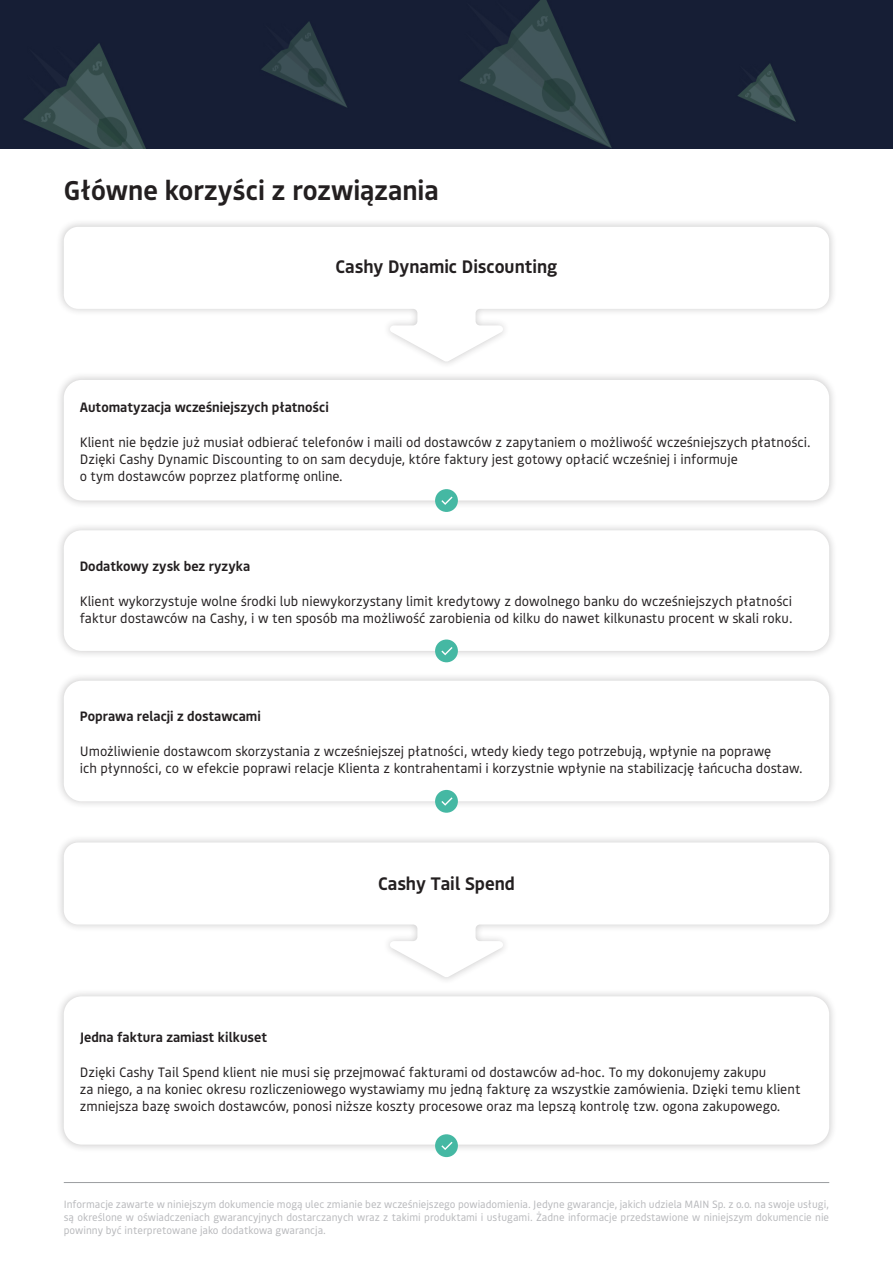
<style>
.page{position:relative;width:893px;height:1263px;background:#fff}
.page>*{position:absolute;margin:0;border:0;box-sizing:border-box;transform-origin:0 0}
.t1{font:600 27px "Bould";color:#231f20}
.t2{font:600 18px "Bould";color:#231f20}
.t3{font:13.5px/17.2px "Bould";color:#231f20}
.t4{font:600 13.5px "Bould";color:#231f20}
.t5{font:10.5px/12.6px "Bould";color:#b8b9bc;text-align:justify}
</style>
<div class="page">
<div style="left:56px;top:219px;width:781px;height:150px;background:#231f20;opacity:.25"></div>
<svg style="left:64px;top:227px;width:765px;height:135px"></svg>
<div style="left:56px;top:834px;width:781px;height:151px;background:#231f20;opacity:.25"></div>
<svg style="left:64px;top:842px;width:765px;height:135px"></svg>
<svg style="left:0;top:0;width:893px;height:149px;background:#1b2539"></svg>
<hr style="left:64px;top:1182px;width:765px;height:1px;background:#9b9da0">
<div style="left:56px;top:372px;width:781px;height:137px;background:#231f20;opacity:.25"></div>
<div style="left:64px;top:380px;width:765px;height:120px;background:#fff;border-radius:18px"></div>
<div style="left:56px;top:522px;width:781px;height:137px;background:#231f20;opacity:.25"></div>
<div style="left:64px;top:530px;width:765px;height:121px;background:#fff;border-radius:18px"></div>
<div style="left:56px;top:672px;width:781px;height:138px;background:#231f20;opacity:.25"></div>
<div style="left:64px;top:681px;width:765px;height:120px;background:#fff;border-radius:18px"></div>
<div style="left:56px;top:988px;width:781px;height:165px;background:#231f20;opacity:.25"></div>
<div style="left:64px;top:996px;width:765px;height:148px;background:#fff;border-radius:18px"></div>
<div style="left:435px;top:489px;width:23px;height:23px;background:#45b8a3;border-radius:50%"></div>
<svg style="left:441px;top:497px;width:12px;height:8px"></svg>
<div style="left:435px;top:639px;width:23px;height:23px;background:#45b8a3;border-radius:50%"></div>
<svg style="left:441px;top:647px;width:12px;height:8px"></svg>
<div style="left:435px;top:790px;width:23px;height:23px;background:#45b8a3;border-radius:50%"></div>
<svg style="left:441px;top:797px;width:12px;height:9px"></svg>
<div style="left:435px;top:1134px;width:23px;height:23px;background:#45b8a3;border-radius:50%"></div>
<svg style="left:441px;top:1142px;width:12px;height:8px"></svg>
<p class="t1" style="left:64px;top:171px;width:376px">Główne korzyści z rozwiązania</p>
<p class="t2" style="left:336px;top:254px;width:223px">Cashy Dynamic Discounting</p>
<p class="t4" style="left:80px;top:398px;width:251px">Automatyzacja wcześniejszych płatności</p>
<p class="t3" style="left:80px;top:432px;width:732px">Klient nie będzie już musiał odbierać telefonów i maili od dostawców z zapytaniem o możliwość wcześniejszych płatności.<br>Dzięki Cashy Dynamic Discounting to on sam decyduje, które faktury jest gotowy opłacić wcześniej i informuje</p>
<p class="t3" style="left:80px;top:467px;width:265px">o tym dostawców poprzez platformę online.</p>
<p class="t4" style="left:80px;top:557px;width:172px">Dodatkowy zysk bez ryzyka</p>
<p class="t3" style="left:80px;top:591px;width:714px">Klient wykorzystuje wolne środki lub niewykorzystany limit kredytowy z dowolnego banku do wcześniejszych płatności faktur dostawców na Cashy, i w ten sposób ma możliwość zarobienia od kilku do nawet kilkunastu procent w skali roku.</p>
<p class="t4" style="left:80px;top:707px;width:183px">Poprawa relacji z dostawcami</p>
<p class="t3" style="left:80px;top:742px;width:693px">Umożliwienie dostawcom skorzystania z wcześniejszej płatności, wtedy kiedy tego potrzebują, wpłynie na poprawę</p>
<p class="t3" style="left:80px;top:759px;width:724px">ich płynności, co w efekcie poprawi relacje Klienta z kontrahentami i korzystnie wpłynie na stabilizację łańcucha dostaw.</p>
<p class="t2" style="left:378px;top:871px;width:138px">Cashy Tail Spend</p>
<p class="t4" style="left:80px;top:1028px;width:189px">Jedna faktura zamiast kilkuset</p>
<p class="t3" style="left:80px;top:1063px;width:688px">Dzięki Cashy Tail Spend klient nie musi się przejmować fakturami od dostawców ad-hoc. To my dokonujemy zakupu</p>
<p class="t3" style="left:80px;top:1080px;width:722px">za niego, a na koniec okresu rozliczeniowego wystawiamy mu jedną fakturę za wszystkie zamówienia. Dzięki temu klient zmniejsza bazę swoich dostawców, ponosi niższe koszty procesowe oraz ma lepszą kontrolę tzw. ogona zakupowego.</p>
<p class="t5" style="left:64px;top:1198px;width:767px">Informacje zawarte w niniejszym dokumencie mogą ulec zmianie bez wcześniejszego powiadomienia. Jedyne gwarancje, jakich udziela MAIN Sp. z o.o. na swoje usługi, są określone w oświadczeniach gwarancyjnych dostarczanych wraz z takimi produktami i usługami. Żadne informacje przedstawione w niniejszym dokumencie nie powinny być interpretowane jako dodatkowa gwarancja.</p>
</div>
